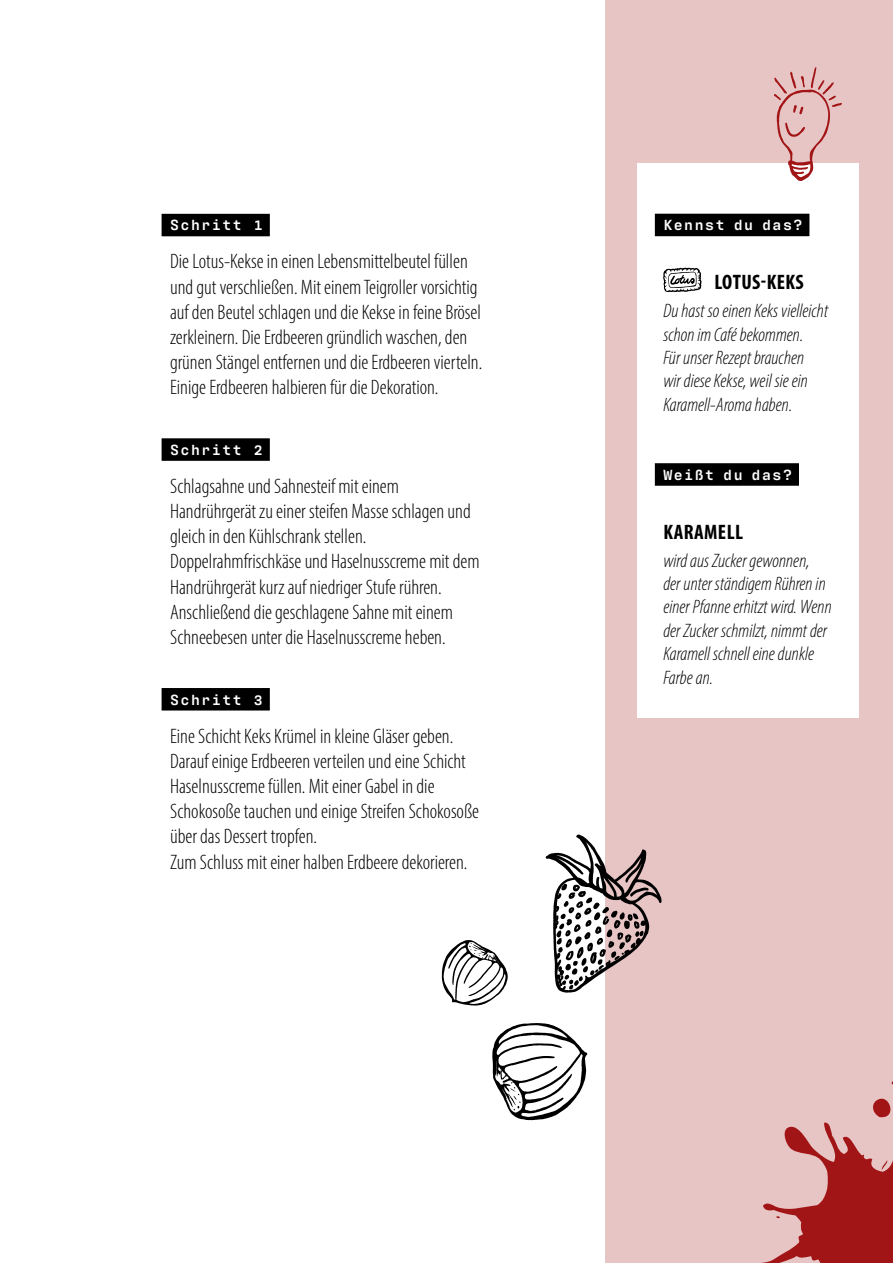
<style>
.page{position:relative;width:893px;height:1263px;background:#fff}
.page>*{position:absolute;margin:0;border:0;box-sizing:border-box;transform-origin:0 0}
.Zubereitung_p{font:300 condensed 21px/25.2px "Myriad Pro";color:#000}
.t1{font:700 condensed 21px "Myriad Pro";letter-spacing:.02em;color:#000}
.Infotext_p{font:italic 300 condensed 19.5px/23.4px "Myriad Pro";color:#000}
.h3_Kennst_du{font:600 15px "Antarctican Mono";letter-spacing:.1em;color:#fff}
</style>
<div class="page">
<div style="left:605px;top:0;width:288px;height:1263px;background:#e8c5c5"></div>
<svg style="left:761px;top:1081px;width:132px;height:182px"></svg>
<div style="left:162px;top:214px;width:108px;height:22px;background:#000"></div>
<div style="left:162px;top:438px;width:108px;height:23px;background:#000"></div>
<div style="left:162px;top:688px;width:108px;height:22px;background:#000"></div>
<div style="left:638px;top:163px;width:221px;height:555px;background:#fff"></div>
<div style="left:655px;top:214px;width:154px;height:22px;background:#000"></div>
<div style="left:655px;top:463px;width:144px;height:23px;background:#000"></div>
<svg style="left:774px;top:67px;width:68px;height:114px"></svg>
<svg style="left:663px;top:268px;width:38px;height:24px"></svg>
<svg style="left:546px;top:834px;width:116px;height:159px"></svg>
<svg style="left:442px;top:940px;width:66px;height:65px"></svg>
<svg style="left:492px;top:1023px;width:95px;height:97px"></svg>
<h3 class="h3_Kennst_du" style="left:170px;top:214px;width:94px">Schritt 1</h3>
<p class="Zubereitung_p" style="left:170px;top:249px;width:314px">Die Lotus-Kekse in einen Lebensmittelbeutel füllen und gut verschließen. Mit einem Teigroller vorsichtig auf den Beutel schlagen und die Kekse in feine Brösel zerkleinern. Die Erdbeeren gründlich waschen, den grünen Stängel entfernen und die Erdbeeren vierteln.</p>
<p class="Zubereitung_p" style="left:170px;top:375px;width:270px">Einige Erdbeeren halbieren für die Dekoration.</p>
<h3 class="h3_Kennst_du" style="left:170px;top:438px;width:94px">Schritt 2</h3>
<p class="Zubereitung_p" style="left:170px;top:473px;width:302px">Schlagsahne und Sahnesteif mit einem<br>Handrührgerät zu einer steifen Masse schlagen und gleich in den Kühlschrank stellen.</p>
<p class="Zubereitung_p" style="left:170px;top:549px;width:311px">Doppelrahmfrischkäse und Haselnusscreme mit dem<br>Handrührgerät kurz auf niedriger Stufe rühren.</p>
<p class="Zubereitung_p" style="left:170px;top:599px;width:284px">Anschließend die geschlagene Sahne mit einem<br>Schneebesen unter die Haselnusscreme heben.</p>
<h3 class="h3_Kennst_du" style="left:170px;top:688px;width:94px">Schritt 3</h3>
<p class="Zubereitung_p" style="left:170px;top:723px;width:311px">Eine Schicht Keks Krümel in kleine Gläser geben.<br>Darauf einige Erdbeeren verteilen und eine Schicht Haselnusscreme füllen. Mit einer Gabel in die Schokosoße tauchen und einige Streifen Schokosoße über das Dessert tropfen.</p>
<p class="Zubereitung_p" style="left:170px;top:849px;width:299px">Zum Schluss mit einer halben Erdbeere dekorieren.</p>
<p class="h3_Kennst_du" style="left:663px;top:214px;width:141px">Kennst du das?</p>
<h4 class="t1" style="left:714px;top:269px;width:91px">LOTUS-KEKS</h4>
<h4 class="Infotext_p" style="left:663px;top:299px;width:166px">Du hast so einen Keks vielleicht schon im Café bekommen.<br>Für unser Rezept brauchen<br>wir diese Kekse, weil sie ein<br>Karamell-Aroma haben.</h4>
<p class="h3_Kennst_du" style="left:663px;top:463px;width:130px">Weißt du das?</p>
<h4 class="t1" style="left:664px;top:519px;width:81px">KARAMELL</h4>
<h4 class="Infotext_p" style="left:663px;top:548px;width:170px">wird aus Zucker gewonnen, der unter ständigem Rühren in einer Pfanne erhitzt wird. Wenn der Zucker schmilzt, nimmt der<br>Karamell schnell eine dunkle<br>Farbe an.</h4>
</div>
